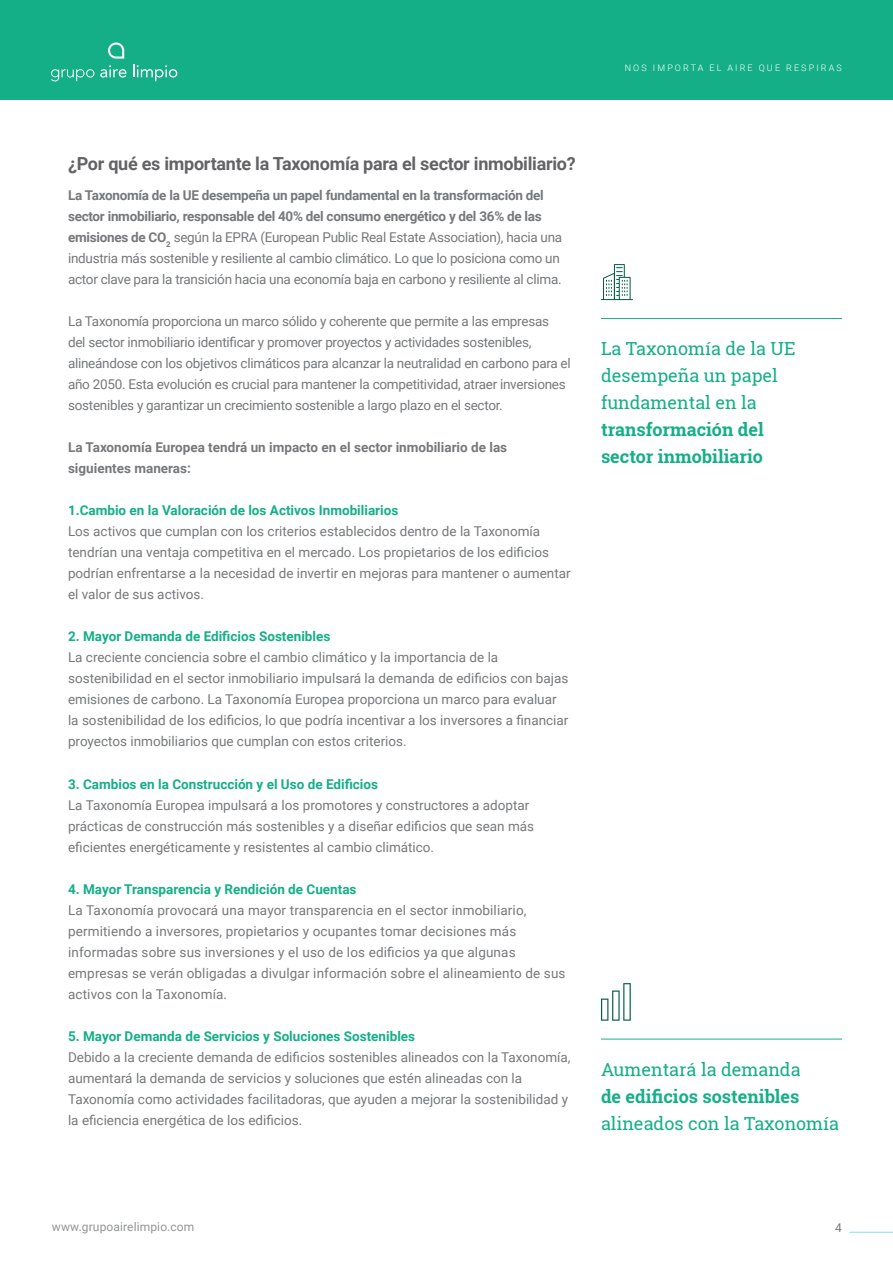
<style>
.page{position:relative;width:893px;height:1263px;background:#fff}
.page>*{position:absolute;margin:0;border:0;box-sizing:border-box;transform-origin:0 0}
.t1{font:18px/27px "Roboto Slab";color:#15af87}
.t2{font:700 18px "Roboto";letter-spacing:-.015em;color:#636366}
.t3{font:13.5px/21px "Roboto";color:#76787b}
.t4{font:13.5px/21px "Roboto";letter-spacing:-.02em;color:#76787b}
.t5{font:700 13.5px "Roboto";color:#15af87}
.t6{font:700 13.5px/21px "Roboto";color:#76787b}
.t7{font:12px "Roboto";letter-spacing:.01em;color:#939598}
.t8{font:12px "Roboto";color:#76787b}
.t9{font:300 9px "Roboto";letter-spacing:.235em;color:#fff}
.s1{font-weight:700}
</style>
<div class="page">
<div style="left:0;top:0;width:893px;height:100px;background:#15af87"></div>
<hr style="left:849px;top:1232px;width:44px;height:1px;background:#8dd7f7">
<svg style="left:108px;top:43px;width:16px;height:16px"></svg>
<svg style="left:51px;top:69px;width:43px;height:12px"></svg>
<svg style="left:100px;top:65px;width:27px;height:13px"></svg>
<svg style="left:133px;top:64px;width:44px;height:17px"></svg>
<svg style="left:601px;top:264px;width:32px;height:36px"></svg>
<hr style="left:601px;top:318px;width:241px;height:1px;background:#15af87">
<hr style="left:601px;top:1039px;width:241px;height:1px;background:#15af87">
<svg style="left:601px;top:983px;width:30px;height:38px"></svg>
<p class="t9" style="left:625px;top:61px;width:218px">NOS IMPORTA EL AIRE QUE RESPIRAS</p>
<p class="t2" style="left:68px;top:151px;width:509px">¿Por qué es importante la Taxonomía para el sector inmobiliario?</p>
<p class="t4" style="left:68px;top:185px;width:496px"><span class="s1">La Taxonomía de la UE desempeña un papel fundamental en la transformación del sector inmobiliario, responsable del 40% del consumo energético y del 36% de las emisiones de CO</span><sub>2</sub> según la EPRA (European Public Real Estate Association), hacia una industria más sostenible y resiliente al cambio climático. Lo que lo posiciona como un actor clave para la transición hacia una economía baja en carbono y resiliente al clima.</p>
<p class="t4" style="left:68px;top:311px;width:504px">La Taxonomía proporciona un marco sólido y coherente que permite a las empresas<br>del sector inmobiliario identificar y promover proyectos y actividades sostenibles, alineándose con los objetivos climáticos para alcanzar la neutralidad en carbono para el año 2050. Esta evolución es crucial para mantener la competitividad, atraer inversiones sostenibles y garantizar un crecimiento sostenible a largo plazo en el sector.</p>
<p class="t6" style="left:68px;top:437px;width:441px">La Taxonomía Europea tendrá un impacto en el sector inmobiliario de las siguientes maneras:</p>
<p class="t5" style="left:68px;top:501px;width:332px">1.Cambio en la Valoración de los Activos Inmobiliarios</p>
<p class="t3" style="left:68px;top:521px;width:504px">Los activos que cumplan con los criterios establecidos dentro de la Taxonomía tendrían una ventaja competitiva en el mercado. Los propietarios de los edificios podrían enfrentarse a la necesidad de invertir en mejoras para mantener o aumentar el valor de sus activos.</p>
<p class="t5" style="left:68px;top:627px;width:264px">2. Mayor Demanda de Edificios Sostenibles</p>
<p class="t3" style="left:68px;top:647px;width:502px">La creciente conciencia sobre el cambio climático y la importancia de la sostenibilidad en el sector inmobiliario impulsará la demanda de edificios con bajas emisiones de carbono. La Taxonomía Europea proporciona un marco para evaluar la sostenibilidad de los edificios, lo que podría incentivar a los inversores a financiar proyectos inmobiliarios que cumplan con estos criterios.</p>
<p class="t5" style="left:68px;top:774px;width:312px">3. Cambios en la Construcción y el Uso de Edificios</p>
<p class="t3" style="left:68px;top:794px;width:468px">La Taxonomía Europea impulsará a los promotores y constructores a adoptar prácticas de construcción más sostenibles y a diseñar edificios que sean más eficientes energéticamente y resistentes al cambio climático.</p>
<p class="t5" style="left:68px;top:879px;width:290px">4. Mayor Transparencia y Rendición de Cuentas</p>
<p class="t3" style="left:68px;top:899px;width:499px">La Taxonomía provocará una mayor transparencia en el sector inmobiliario, permitiendo a inversores, propietarios y ocupantes tomar decisiones más informadas sobre sus inversiones y el uso de los edificios ya que algunas empresas se verán obligadas a divulgar información sobre el alineamiento de sus activos con la Taxonomía.</p>
<p class="t5" style="left:68px;top:1026px;width:349px">5. Mayor Demanda de Servicios y Soluciones Sostenibles</p>
<p class="t3" style="left:68px;top:1046px;width:504px">Debido a la creciente demanda de edificios sostenibles alineados con la Taxonomía, aumentará la demanda de servicios y soluciones que estén alineadas con la Taxonomía como actividades facilitadoras, que ayuden a mejorar la sostenibilidad y la eficiencia energética de los edificios.</p>
<p class="t1" style="left:601px;top:335px;width:196px">La Taxonomía de la UE desempeña un papel fundamental en la <span class="s1">transformación del sector inmobiliario</span></p>
<p class="t1" style="left:601px;top:1055px;width:240px">Aumentará la demanda<br><span class="s1">de edificios sostenibles </span>alineados con la Taxonomía</p>
<p class="t7" style="left:52px;top:1218px;width:144px">www.grupoairelimpio.com</p>
<p class="t8" style="left:835px;top:1219px;width:8px">4</p>
</div>
